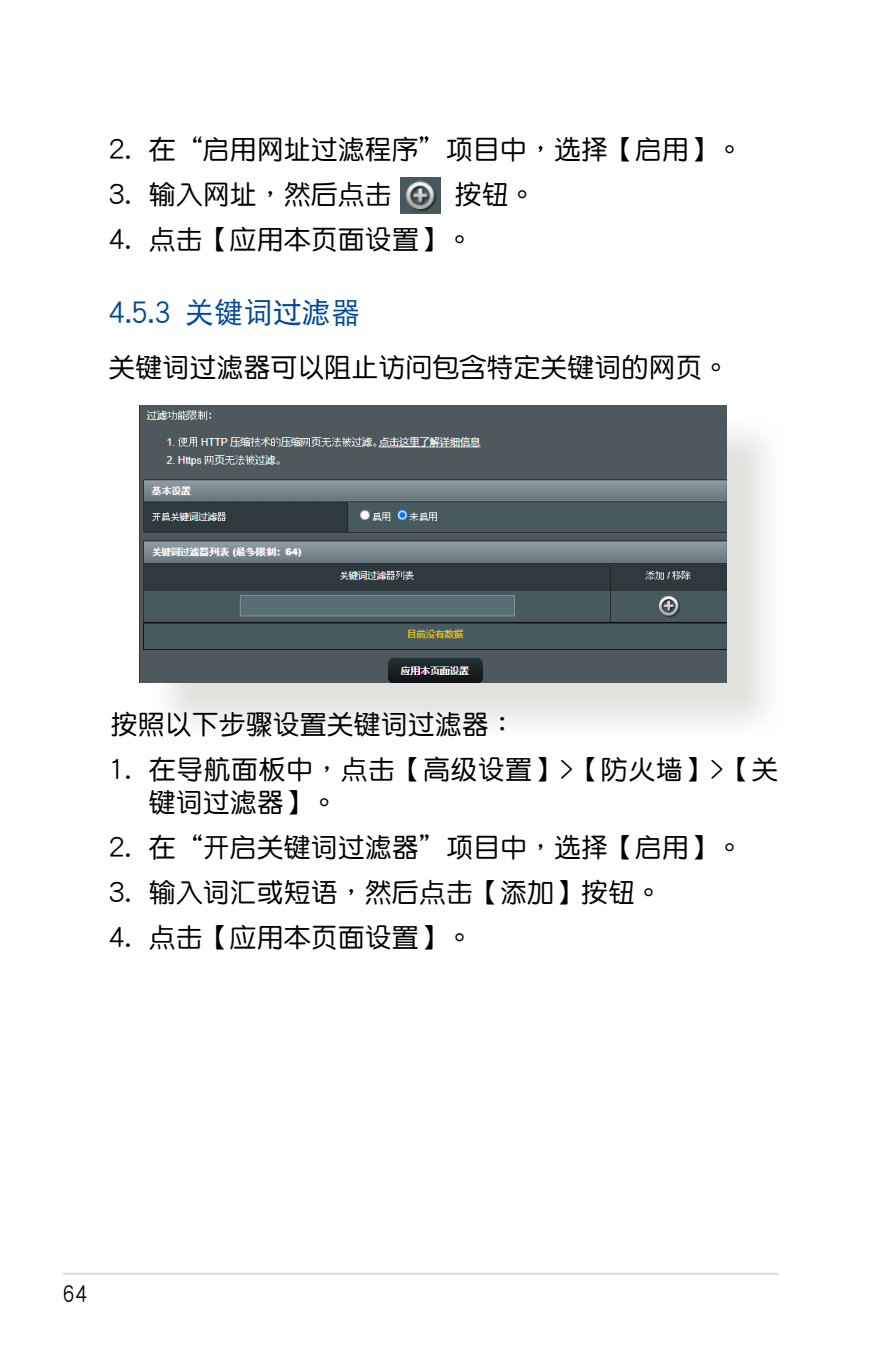
<style>
.page{position:relative;width:893px;height:1346px;background:#fff}
.page>*{position:absolute;margin:0;border:0;box-sizing:border-box;transform-origin:0 0}
.t1{font:29.25px "DF Hei GB5 Std W5";color:#004a98}
.t2{font:27px/32.4px "DF Yuan GB5 Std W5";color:#000}
.t3{font:22.5px "DF Yuan GB5 Std W5";color:#000;scale:.9 1}
</style>
<div class="page">
<hr style="left:63px;top:1272px;width:715px;height:3px;background:#dcdddd">
<img style="left:401px;top:177px;width:39px;height:36px">
<div style="left:147px;top:412px;width:640px;height:331px;background:#d8d7d3;opacity:.75"></div>
<img style="left:140px;top:405px;width:587px;height:277px">
<p class="t2" style="left:108px;top:133px;width:636px">2. 在“啟用網址過濾程序”項目中，選擇【啟用】。</p>
<p class="t2" style="left:108px;top:178px;width:285px">3. 輸入網址，然後點擊</p>
<p class="t2" style="left:455px;top:178px;width:82px">按鈕。</p>
<p class="t2" style="left:108px;top:223px;width:366px">4. 點擊【應用本頁面設置】。</p>
<p class="t1" style="left:108px;top:296px;width:253px">4.5.3 關鍵詞過濾器</p>
<p class="t2" style="left:108px;top:351px;width:623px">關鍵詞過濾器可以阻止訪問包含特定關鍵詞的網頁。</p>
<p class="t2" style="left:111px;top:708px;width:406px">按照以下步驟設置關鍵詞過濾器：</p>
<p class="t2" style="left:149px;top:753px;width:631px;text-indent:-40px">1. 在導航面板中，點擊【高級設置】&gt;【防火牆】&gt;【關鍵詞過濾器】。</p>
<p class="t2" style="left:108px;top:830px;width:636px">2. 在“開啟關鍵詞過濾器”項目中，選擇【啟用】。</p>
<p class="t2" style="left:108px;top:876px;width:555px">3. 輸入詞匯或短語，然後點擊【添加】按鈕。</p>
<p class="t2" style="left:108px;top:921px;width:366px">4. 點擊【應用本頁面設置】。</p>
<p class="t3" style="left:63px;top:1282px;width:29px">64</p>
</div>
